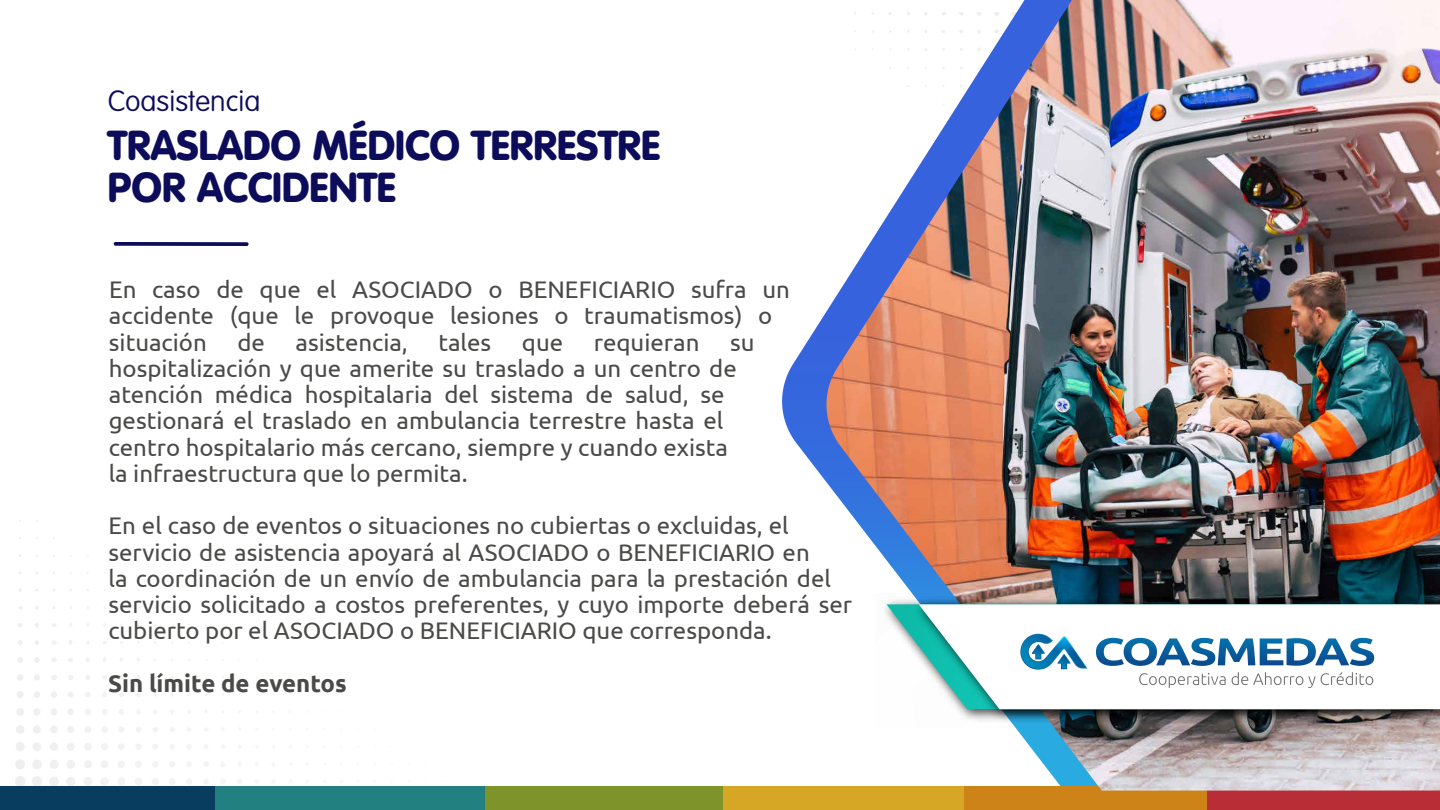
<style>
.page{position:relative;width:1440px;height:810px;background:#fff}
.page>*{position:absolute;margin:0;border:0;box-sizing:border-box;transform-origin:0 0}
.t1{font:900 41.25px/42.8px "VAG Rounded Std";color:#0c0c5b}
.t2{font:100 28.95px "VAG Rounded Std";color:#0c0c5b}
.t3{font:24px/26.2px "Ubuntu";color:#4a4a49}
.t4{font:700 24px "Ubuntu";color:#4a4a49}
</style>
<div class="page">
<div style="left:15px;top:776px;width:11px;height:11px;background:#efefef;border-radius:50%"></div>
<div style="left:32px;top:776px;width:10px;height:11px;background:#efefef;border-radius:50%"></div>
<div style="left:15px;top:759px;width:10px;height:10px;background:#efefef;border-radius:50%"></div>
<div style="left:49px;top:776px;width:10px;height:11px;background:#efefef;border-radius:50%"></div>
<div style="left:32px;top:759px;width:10px;height:10px;background:#efefef;border-radius:50%"></div>
<div style="left:66px;top:777px;width:9px;height:9px;background:#efefef;border-radius:50%"></div>
<div style="left:16px;top:742px;width:9px;height:9px;background:#efefef;border-radius:50%"></div>
<div style="left:50px;top:760px;width:9px;height:9px;background:#efefef;border-radius:50%"></div>
<div style="left:83px;top:777px;width:9px;height:9px;background:#efefef;border-radius:50%"></div>
<div style="left:32px;top:742px;width:9px;height:9px;background:#efefef;border-radius:50%"></div>
<div style="left:66px;top:760px;width:9px;height:9px;background:#efefef;border-radius:50%"></div>
<div style="left:100px;top:777px;width:9px;height:9px;background:#efefef;border-radius:50%"></div>
<div style="left:16px;top:725px;width:9px;height:9px;background:#efefef;border-radius:50%"></div>
<div style="left:84px;top:760px;width:8px;height:9px;background:#efefef;border-radius:50%"></div>
<div style="left:50px;top:742px;width:8px;height:9px;background:#efefef;border-radius:50%"></div>
<div style="left:33px;top:725px;width:8px;height:9px;background:#efefef;border-radius:50%"></div>
<div style="left:117px;top:777px;width:9px;height:9px;background:#efefef;border-radius:4px"></div>
<div style="left:67px;top:743px;width:8px;height:8px;background:#efefef;border-radius:4px"></div>
<div style="left:50px;top:726px;width:8px;height:7px;background:#efefef;border-radius:50%"></div>
<div style="left:101px;top:760px;width:8px;height:8px;background:#efefef;border-radius:50%"></div>
<div style="left:135px;top:778px;width:7px;height:7px;background:#efefef;border-radius:50%"></div>
<div style="left:16px;top:708px;width:8px;height:8px;background:#efefef;border-radius:50%"></div>
<div style="left:84px;top:743px;width:8px;height:8px;background:#efefef;border-radius:50%"></div>
<div style="left:118px;top:761px;width:7px;height:7px;background:#efefef;border-radius:50%"></div>
<div style="left:33px;top:708px;width:8px;height:8px;background:#efefef;border-radius:50%"></div>
<div style="left:17px;top:691px;width:7px;height:7px;background:#efefef;border-radius:50%"></div>
<div style="left:67px;top:726px;width:7px;height:7px;background:#efefef;border-radius:50%"></div>
<div style="left:152px;top:778px;width:7px;height:7px;background:#efefef;border-radius:50%"></div>
<div style="left:101px;top:743px;width:7px;height:7px;background:#efefef;border-radius:50%"></div>
<div style="left:135px;top:761px;width:7px;height:7px;background:#efefef;border-radius:50%"></div>
<div style="left:51px;top:708px;width:7px;height:8px;background:#efefef;border-radius:50%"></div>
<div style="left:169px;top:778px;width:7px;height:7px;background:#efefef;border-radius:50%"></div>
<div style="left:84px;top:726px;width:7px;height:7px;background:#efefef;border-radius:50%"></div>
<div style="left:152px;top:761px;width:6px;height:7px;background:#efefef;border-radius:50%"></div>
<div style="left:34px;top:691px;width:6px;height:7px;background:#efefef;border-radius:50%"></div>
<div style="left:67px;top:708px;width:7px;height:7px;background:#efefef;border-radius:50%"></div>
<div style="left:118px;top:743px;width:7px;height:7px;background:#efefef;border-radius:50%"></div>
<div style="left:186px;top:778px;width:6px;height:7px;background:#efefef;border-radius:50%"></div>
<div style="left:51px;top:691px;width:6px;height:7px;background:#efefef;border-radius:50%"></div>
<div style="left:17px;top:674px;width:6px;height:7px;background:#efefef;border-radius:50%"></div>
<div style="left:135px;top:743px;width:7px;height:7px;background:#efefef;border-radius:3px"></div>
<div style="left:101px;top:726px;width:7px;height:7px;background:#efefef;border-radius:50%"></div>
<svg style="left:85px;top:709px;width:6px;height:6px"></svg>
<div style="left:169px;top:761px;width:7px;height:7px;background:#efefef;border-radius:50%"></div>
<div style="left:34px;top:674px;width:6px;height:7px;background:#efefef;border-radius:50%"></div>
<div style="left:118px;top:726px;width:6px;height:7px;background:#efefef;border-radius:50%"></div>
<div style="left:203px;top:778px;width:6px;height:7px;background:#efefef;border-radius:50%"></div>
<svg style="left:68px;top:692px;width:6px;height:5px"></svg>
<svg style="left:153px;top:744px;width:5px;height:5px"></svg>
<svg style="left:187px;top:762px;width:4px;height:5px"></svg>
<svg style="left:17px;top:657px;width:6px;height:6px"></svg>
<svg style="left:102px;top:709px;width:5px;height:6px"></svg>
<svg style="left:85px;top:692px;width:5px;height:5px"></svg>
<svg style="left:51px;top:675px;width:6px;height:5px"></svg>
<svg style="left:170px;top:744px;width:5px;height:5px"></svg>
<svg style="left:136px;top:727px;width:5px;height:5px"></svg>
<svg style="left:119px;top:709px;width:5px;height:5px"></svg>
<svg style="left:204px;top:762px;width:4px;height:5px"></svg>
<svg style="left:34px;top:657px;width:5px;height:6px"></svg>
<svg style="left:153px;top:727px;width:5px;height:5px"></svg>
<svg style="left:68px;top:675px;width:5px;height:5px"></svg>
<svg style="left:102px;top:692px;width:5px;height:5px"></svg>
<svg style="left:17px;top:640px;width:6px;height:5px"></svg>
<svg style="left:187px;top:745px;width:5px;height:4px"></svg>
<svg style="left:136px;top:709px;width:5px;height:5px"></svg>
<svg style="left:52px;top:657px;width:5px;height:5px"></svg>
<svg style="left:86px;top:675px;width:4px;height:5px"></svg>
<svg style="left:170px;top:727px;width:4px;height:5px"></svg>
<svg style="left:18px;top:623px;width:4px;height:4px"></svg>
<svg style="left:204px;top:745px;width:4px;height:4px"></svg>
<svg style="left:153px;top:710px;width:4px;height:4px"></svg>
<svg style="left:102px;top:676px;width:5px;height:4px"></svg>
<svg style="left:119px;top:693px;width:4px;height:4px"></svg>
<svg style="left:35px;top:640px;width:4px;height:5px"></svg>
<svg style="left:68px;top:658px;width:5px;height:4px"></svg>
<svg style="left:35px;top:623px;width:4px;height:5px"></svg>
<svg style="left:86px;top:657px;width:4px;height:5px"></svg>
<svg style="left:52px;top:640px;width:5px;height:5px"></svg>
<svg style="left:782px;top:318px;width:40px;height:159px"></svg>
<div style="left:0;top:786px;width:218px;height:24px;background:#093d5f"></div>
<div style="left:215px;top:786px;width:273px;height:24px;background:#228080"></div>
<div style="left:486px;top:786px;width:237px;height:24px;background:#7e932a"></div>
<div style="left:723px;top:786px;width:243px;height:24px;background:#d6a625"></div>
<div style="left:965px;top:786px;width:242px;height:24px;background:#ce8318"></div>
<div style="left:1207px;top:786px;width:233px;height:24px;background:#b92d36"></div>
<svg style="left:113px;top:242px;width:136px;height:4px"></svg>
<img style="left:822px;top:0;width:618px;height:791px">
<img style="left:875px;top:593px;width:33px;height:135px">
<svg style="left:886px;top:604px;width:22px;height:105px"></svg>
<img style="left:908px;top:593px;width:532px;height:135px">
<svg style="left:919px;top:604px;width:521px;height:105px"></svg>
<svg style="left:1139px;top:673px;width:87px;height:15px"></svg>
<svg style="left:1232px;top:672px;width:121px;height:16px"></svg>
<svg style="left:1356px;top:673px;width:17px;height:12px"></svg>
<svg style="left:1096px;top:638px;width:94px;height:28px"></svg>
<svg style="left:1191px;top:638px;width:124px;height:28px"></svg>
<svg style="left:1315px;top:638px;width:59px;height:28px"></svg>
<svg style="left:1020px;top:634px;width:67px;height:36px"></svg>
<p class="t2" style="left:108px;top:84px;width:154px">Coasistencia</p>
<h1 class="t1" style="left:108px;top:125px;width:554px">TRASLADO MÉDICO TERRESTRE<br>POR ACCIDENTE</h1>
<p class="t3" style="left:109px;top:276px;width:682px">En caso de que el ASOCIADO o BENEFICIARIO sufra un accidente (que le provoque lesiones o traumatismos) o situación</p>
<p class="t3" style="left:237px;top:328px;width:29px">de</p>
<p class="t3" style="left:296px;top:328px;width:114px">asistencia,</p>
<p class="t3" style="left:438px;top:328px;width:54px">tales</p>
<p class="t3" style="left:522px;top:328px;width:43px">que</p>
<p class="t3" style="left:594px;top:328px;width:107px">requieran</p>
<p class="t3" style="left:109px;top:328px;width:647px;text-indent:621px">su hospitalización y que amerite su traslado a un centro de atención médica hospitalaria del sistema de salud, se gestionará el traslado en ambulancia terrestre hasta el centro hospitalario más cercano, siempre y cuando exista<br>la infraestructura que lo permita.</p>
<p class="t3" style="left:108px;top:512px;width:745px">En el caso de eventos o situaciones no cubiertas o excluidas, el servicio de asistencia apoyará al ASOCIADO o BENEFICIARIO en<br>la coordinación de un envío de ambulancia para la prestación del servicio solicitado a costos preferentes, y cuyo importe deberá ser cubierto por el ASOCIADO o BENEFICIARIO que corresponda.</p>
<p class="t4" style="left:108px;top:669px;width:240px">Sin límite de eventos</p>
</div>
